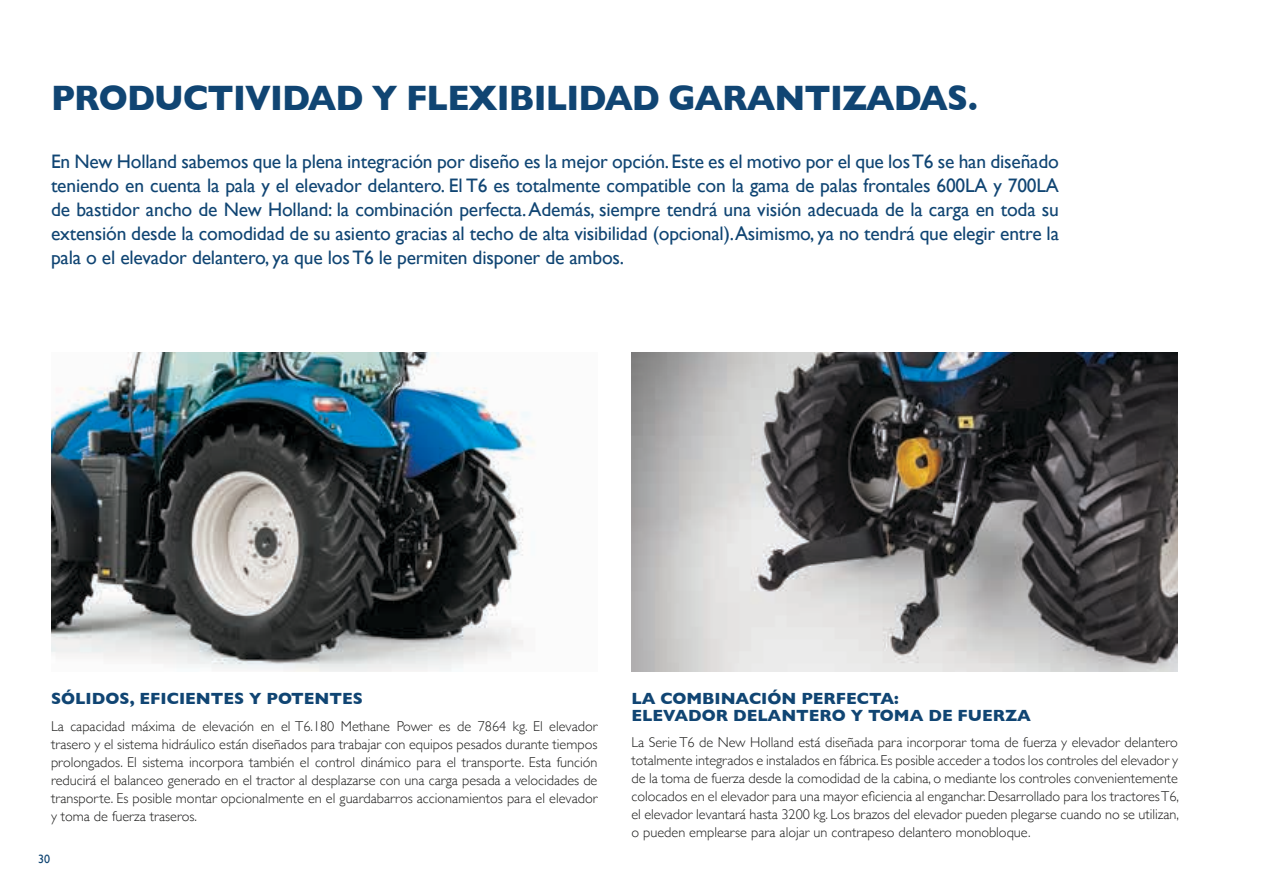
<style>
.page{position:relative;width:1263px;height:893px;background:#fff}
.page>*{position:absolute;margin:0;border:0;box-sizing:border-box;transform-origin:0 0}
.t1{font:700 36px "Gill Sans";letter-spacing:-.025em;color:#104573;scale:.95 1}
.t2{font:19.5px/24px "Gill Sans";letter-spacing:-.01em;color:#104573;text-align:justify}
.t3{font:700 16.5px/16.5px "Gill Sans";color:#104573}
.t4{font:300 14.25px/18px "Gill Sans";color:#1c1c1b;text-align:justify}
.t5{font:12px "Gill Sans";color:#104573}
</style>
<div class="page">
<img style="left:51px;top:353px;width:484px;height:319px">
<img style="left:631px;top:353px;width:547px;height:319px">
<h1 class="t1" style="left:51px;top:69px;width:977px">PRODUCTIVIDAD Y FLEXIBILIDAD GARANTIZADAS.</h1>
<p class="t2" style="left:51px;top:149px;width:1009px">En New Holland sabemos que la plena integración por diseño es la mejor opción. Este es el motivo por el que los T6 se han diseñado teniendo en cuenta la pala y el elevador delantero. El T6 es totalmente compatible con la gama de palas frontales 600LA y 700LA de bastidor ancho de New Holland: la combinación perfecta. Además, siempre tendrá una visión adecuada de la carga en toda su extensión desde la comodidad de su asiento gracias al techo de alta visibilidad (opcional).Asimismo, ya no tendrá que elegir entre la pala o el elevador delantero, ya que los T6 le permiten disponer de ambos.</p>
<p class="t3" style="left:51px;top:690px;width:313px">SÓLIDOS, EFICIENTES Y POTENTES</p>
<p class="t4" style="left:51px;top:717px;width:548px">La capacidad máxima de elevación en el T6.180 Methane Power es de 7864 kg. El elevador trasero y el sistema hidráulico están diseñados para trabajar con equipos pesados durante tiempos prolongados. El sistema incorpora también el control dinámico para el transporte. Esta función reducirá el balanceo generado en el tractor al desplazarse con una carga pesada a velocidades de transporte. Es posible montar opcionalmente en el guardabarros accionamientos para el elevador y toma de fuerza traseros.</p>
<p class="t5" style="left:38px;top:852px;width:14px">30</p>
<p class="t3" style="left:631px;top:690px;width:401px">LA COMBINACIÓN PERFECTA:<br>ELEVADOR DELANTERO Y TOMA DE FUERZA</p>
<p class="t4" style="left:631px;top:733px;width:549px">La Serie T6 de New Holland está diseñada para incorporar toma de fuerza y elevador delantero totalmente integrados e instalados en fábrica. Es posible acceder a todos los controles del elevador y de la toma de fuerza desde la comodidad de la cabina, o mediante los controles convenientemente colocados en el elevador para una mayor eficiencia al enganchar. Desarrollado para los tractores T6, el elevador levantará hasta 3200 kg. Los brazos del elevador pueden plegarse cuando no se utilizan, o pueden emplearse para alojar un contrapeso delantero monobloque.</p>
</div>
